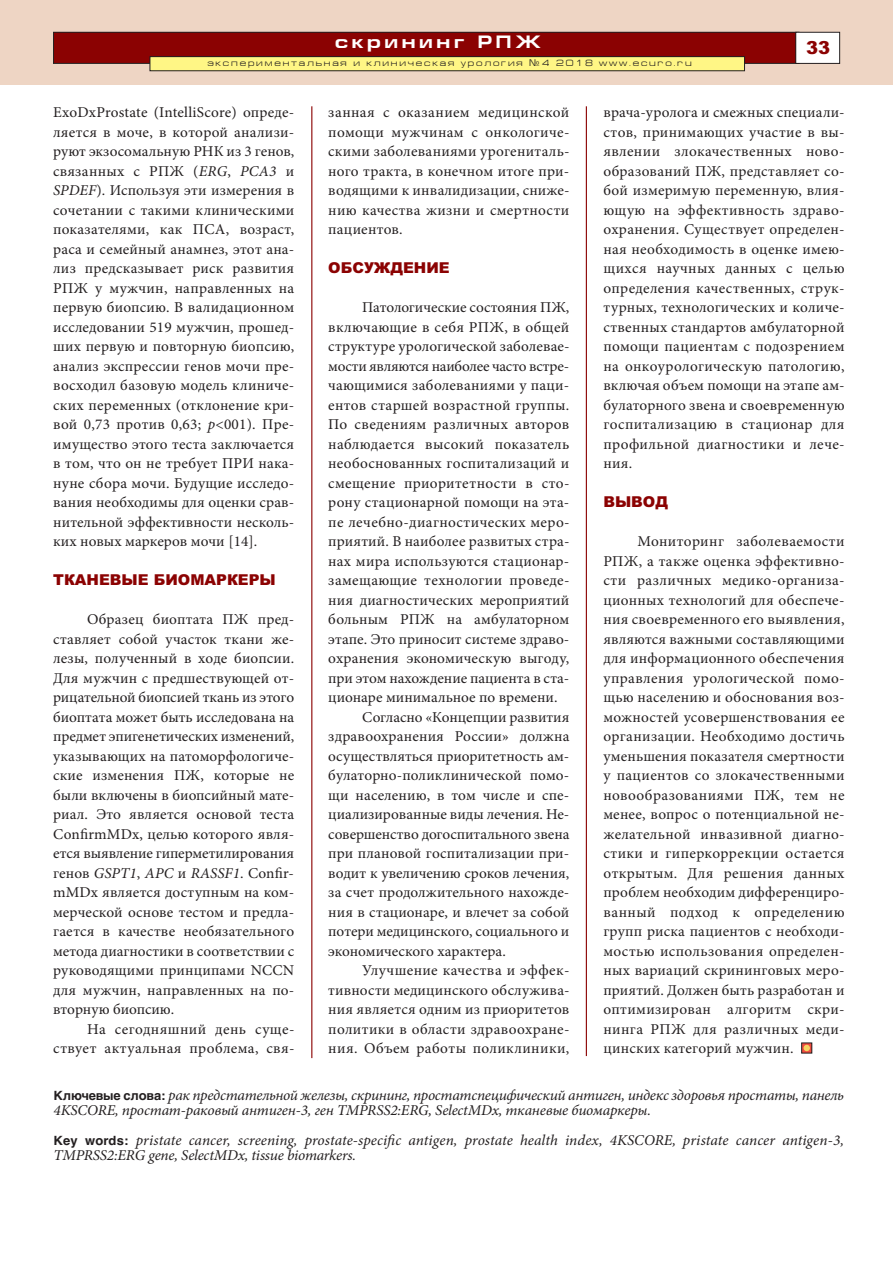
<style>
.page{position:relative;width:893px;height:1263px;background:#fff}
.page>*{position:absolute;margin:0;border:0;box-sizing:border-box;transform-origin:0 0}
.t1{font:700 18px "Europe Ext";letter-spacing:.2em;color:#fff}
.t2{font:900 18px "Arial";color:#8b0202}
.t3{font:15px/19.5px "Minion Pro";letter-spacing:.01em;color:#231f20;text-align:justify}
.t4{font:italic 15px/15px "Minion Pro";letter-spacing:-.01em;color:#231f20}
.t5{font:900 15px "Arial";color:#8b0202}
.t6{font:15px "Minion Pro";letter-spacing:-.02em;color:#231f20}
.t7{font:9px "Europe Ext Normal";letter-spacing:.2em;color:#231f20}
.s1{font-family:"Europe"}
.s2{font-style:italic}
.s3{font-family:"Helvetica";font-weight:700;font-style:normal;font-size:12.75px}
</style>
<div class="page">
<hr style="left:311px;top:106px;width:1px;height:952px;background:#8b0202">
<hr style="left:586px;top:106px;width:1px;height:950px;background:#8b0202">
<div style="left:801px;top:1043px;width:11px;height:10px;border:1px solid #231f20"></div>
<div style="left:803px;top:1045px;width:7px;height:6px;background:#f6d462;border-radius:50%"></div>
<div style="left:0;top:0;width:893px;height:85px;background:#eed5c4"></div>
<div style="left:54px;top:33px;width:745px;height:30px;background:#8b0202"></div>
<div style="left:53px;top:32px;width:746px;height:32px;border:1px solid #231f20"></div>
<div style="left:796px;top:33px;width:43px;height:30px;background:#fff"></div>
<div style="left:795px;top:32px;width:45px;height:32px;border:1px solid #231f20"></div>
<div style="left:150px;top:57px;width:594px;height:13px;background:#fff685"></div>
<div style="left:150px;top:56px;width:595px;height:15px;border:1px solid #231f20"></div>
<p class="t1" style="left:335px;top:31px;width:208px">скрининг РПЖ</p>
<p class="t7" style="left:207px;top:58px;width:486px">экспериментальная и клиническая урология <span class="s1">¹</span>4 2018 www.ecuro.ru</p>
<p class="t2" style="left:806px;top:37px;width:26px">33</p>
<p class="t3" style="left:53px;top:104px;width:243px">ExoDxProstate (IntelliScore) опреде&shy;ляется в моче, в которой анализи&shy;руют экзосомальную РНК из 3 генов, связанных с РПЖ (<span class="s2">ERG</span>, <span class="s2">PCA3</span> и <span class="s2">SPDEF</span>). Используя эти измерения в сочетании с такими клиническими показателями, как ПСА, возраст, раса и семейный анамнез, этот ана&shy;лиз предсказывает риск развития РПЖ у мужчин, направленных на первую биопсию. В валидационном исследовании 519 мужчин, прошед&shy;ших первую и повторную биопсию, анализ экспрессии генов мочи пре&shy;восходил базовую модель клиниче&shy;ских переменных (отклонение кри&shy;вой 0,73 против 0,63; <span class="s2">p</span>&lt;001). Пре&shy;имущество этого теста заключается в том, что он не требует ПРИ нака&shy;нуне сбора мочи. Будущие исследо&shy;вания необходимы для оценки срав&shy;нительной эффективности несколь&shy;ких новых маркеров мочи [14].</p>
<p class="t5" style="left:53px;top:571px;width:224px">ТКАНЕВЫЕ БИОМАРКЕРЫ</p>
<p class="t3" style="left:53px;top:611px;width:243px;text-indent:34px">Образец биоптата ПЖ пред&shy;ставляет собой участок ткани же&shy;лезы, полученный в ходе биопсии.<br>Для мужчин с предшествующей от&shy;рицательной биопсией ткань из этого биоптата может быть исследована на предмет эпигенетических изменений, указывающих на патоморфологиче&shy;ские изменения ПЖ, которые не были включены в биопсийный мате&shy;риал. Это является основой теста ConfirmMDx, целью которого явля&shy;ется выявление гиперметилирования генов <span class="s2">GSPT1</span>, <span class="s2">APC</span> и <span class="s2">RASSF1</span>. Confir&shy;mMDx является доступным на ком&shy;мерческой основе тестом и предла&shy;гается в качестве необязательного метода диагностики в соответствии с руководящими принципами NCCN для мужчин, направленных на по&shy;вторную биопсию.</p>
<p class="t3" style="left:53px;top:1020px;width:243px;text-align:right">На сегодняшний день суще&shy;ствует актуальная проблема, свя-</p>
<p class="t3" style="left:328px;top:104px;width:243px">занная с оказанием медицинской помощи мужчинам с онкологиче&shy;скими заболеваниями урогениталь&shy;ного тракта, в конечном итоге при&shy;водящими к инвалидизации, сниже&shy;нию качества жизни и смертности пациентов.</p>
<p class="t5" style="left:328px;top:259px;width:123px">ОБСУЖДЕНИЕ</p>
<p class="t3" style="left:362px;top:299px;width:209px">Патологические состояния ПЖ,</p>
<p class="t3" style="left:328px;top:318px;width:243px">включающие в себя РПЖ, в общей</p>
<p class="t3" style="left:328px;top:338px;width:243px">структуре урологической заболевае-</p>
<p class="t6" style="left:328px;top:360px;width:242px">мости являются наиболее часто встре-</p>
<p class="t3" style="left:328px;top:377px;width:243px">чающимися заболеваниями у паци-</p>
<p class="t3" style="left:328px;top:396px;width:243px">ентов старшей возрастной группы.</p>
<p class="t3" style="left:328px;top:416px;width:243px">По сведениям различных авторов</p>
<p class="t3" style="left:328px;top:435px;width:243px">наблюдается высокий показатель</p>
<p class="t3" style="left:328px;top:455px;width:243px">необоснованных госпитализаций и</p>
<p class="t3" style="left:328px;top:474px;width:243px">смещение приоритетности в сто-</p>
<p class="t3" style="left:328px;top:494px;width:243px">рону стационарной помощи на эта-</p>
<p class="t3" style="left:328px;top:513px;width:243px">пе лечебно-диагностических меро-</p>
<p class="t3" style="left:328px;top:533px;width:243px">приятий. В наиболее развитых стра-</p>
<p class="t3" style="left:328px;top:552px;width:243px">нах мира используются стационар-</p>
<p class="t3" style="left:328px;top:572px;width:243px">замещающие технологии проведе-</p>
<p class="t3" style="left:328px;top:591px;width:243px">ния диагностических мероприятий</p>
<p class="t3" style="left:328px;top:611px;width:243px">больным РПЖ на амбулаторном</p>
<p class="t3" style="left:328px;top:630px;width:243px">этапе. Это приносит системе здраво-</p>
<p class="t3" style="left:328px;top:650px;width:243px">охранения экономическую выгоду,</p>
<p class="t3" style="left:328px;top:669px;width:243px">при этом нахождение пациента в ста-</p>
<p class="t3" style="left:328px;top:689px;width:231px">ционаре минимальное по времени.</p>
<p class="t3" style="left:362px;top:708px;width:209px">Согласно «Концепции развития</p>
<p class="t3" style="left:328px;top:728px;width:243px">здравоохранения России» должна</p>
<p class="t3" style="left:328px;top:747px;width:243px">осуществляться приоритетность ам-</p>
<p class="t3" style="left:328px;top:767px;width:243px">булаторно-поликлинической помо-</p>
<p class="t3" style="left:328px;top:786px;width:243px">щи населению, в том числе и спе-</p>
<p class="t3" style="left:328px;top:806px;width:243px">циализированные виды лечения. Не-</p>
<p class="t3" style="left:328px;top:825px;width:243px">совершенство догоспитального звена</p>
<p class="t3" style="left:328px;top:845px;width:243px">при плановой госпитализации при-</p>
<p class="t3" style="left:328px;top:864px;width:243px">водит к увеличению сроков лечения,</p>
<p class="t3" style="left:328px;top:884px;width:243px">за счет продолжительного нахожде-</p>
<p class="t3" style="left:328px;top:903px;width:243px">ния в стационаре, и влечет за собой</p>
<p class="t3" style="left:328px;top:923px;width:243px">потери медицинского, социального и</p>
<p class="t3" style="left:328px;top:942px;width:179px">экономического характера.</p>
<p class="t3" style="left:362px;top:962px;width:209px">Улучшение качества и эффек-</p>
<p class="t3" style="left:328px;top:981px;width:243px">тивности медицинского обслужива-</p>
<p class="t3" style="left:328px;top:1001px;width:243px">ния является одним из приоритетов</p>
<p class="t3" style="left:328px;top:1020px;width:243px">политики в области здравоохране-</p>
<p class="t3" style="left:328px;top:1040px;width:243px">ния. Объем работы поликлиники,</p>
<p class="t3" style="left:603px;top:104px;width:243px">врача-уролога и смежных специали&shy;стов, принимающих участие в вы&shy;явлении злокачественных ново&shy;образований ПЖ, представляет со&shy;бой измеримую переменную, влия&shy;ющую на эффективность здраво&shy;охранения. Существует определен&shy;ная необходимость в оценке имею&shy;щихся научных данных с целью определения качественных, струк&shy;турных, технологических и количе&shy;ственных стандартов амбулаторной помощи пациентам с подозрением на онкоурологическую патологию, включая объем помощи на этапе ам&shy;булаторного звена и своевременную госпитализацию в стационар для профильной диагностики и лече&shy;ния.</p>
<p class="t5" style="left:603px;top:493px;width:66px">ВЫВОД</p>
<p class="t3" style="left:603px;top:533px;width:243px;text-indent:34px">Мониторинг заболеваемости РПЖ, а также оценка эффективно&shy;сти различных медико-организа&shy;ционных технологий для обеспече&shy;ния своевременного его выявления, являются важными составляющими для информационного обеспечения управления урологической помо&shy;щью населению и обоснования воз&shy;можностей усовершенствования ее организации. Необходимо достичь уменьшения показателя смертности у пациентов со злокачественными новообразованиями ПЖ, тем не менее, вопрос о потенциальной не&shy;желательной инвазивной диагно&shy;стики и гиперкоррекции остается открытым. Для решения данных проблем необходим дифференциро&shy;ванный подход к определению групп риска пациентов с необходи&shy;мостью использования определен&shy;ных вариаций скрининговых меро&shy;приятий. Должен быть разработан и оптимизирован алгоритм скри&shy;нинга РПЖ для различных меди&shy;цинских категорий мужчин.</p>
<p class="t4" style="left:54px;top:1089px;width:792px"><span class="s3">Ключевые слова:</span> рак предстательной железы, скрининг, простатспецифический антиген, индекс здоровья простаты, панель<br>4KSCORE, простат-раковый антиген-3, ген TMPRSS2:ERG, SelectMDx, тканевые биомаркеры.</p>
<p class="t4" style="left:54px;top:1134px;width:792px"><span class="s3">Кey words:</span> pristate cancer, screening, prostate-specific antigen, prostate health index, 4KSCORE, pristate cancer antigen-3,<br>TMPRSS2:ERG gene, SelectMDx, tissue biomarkers.</p>
</div>
